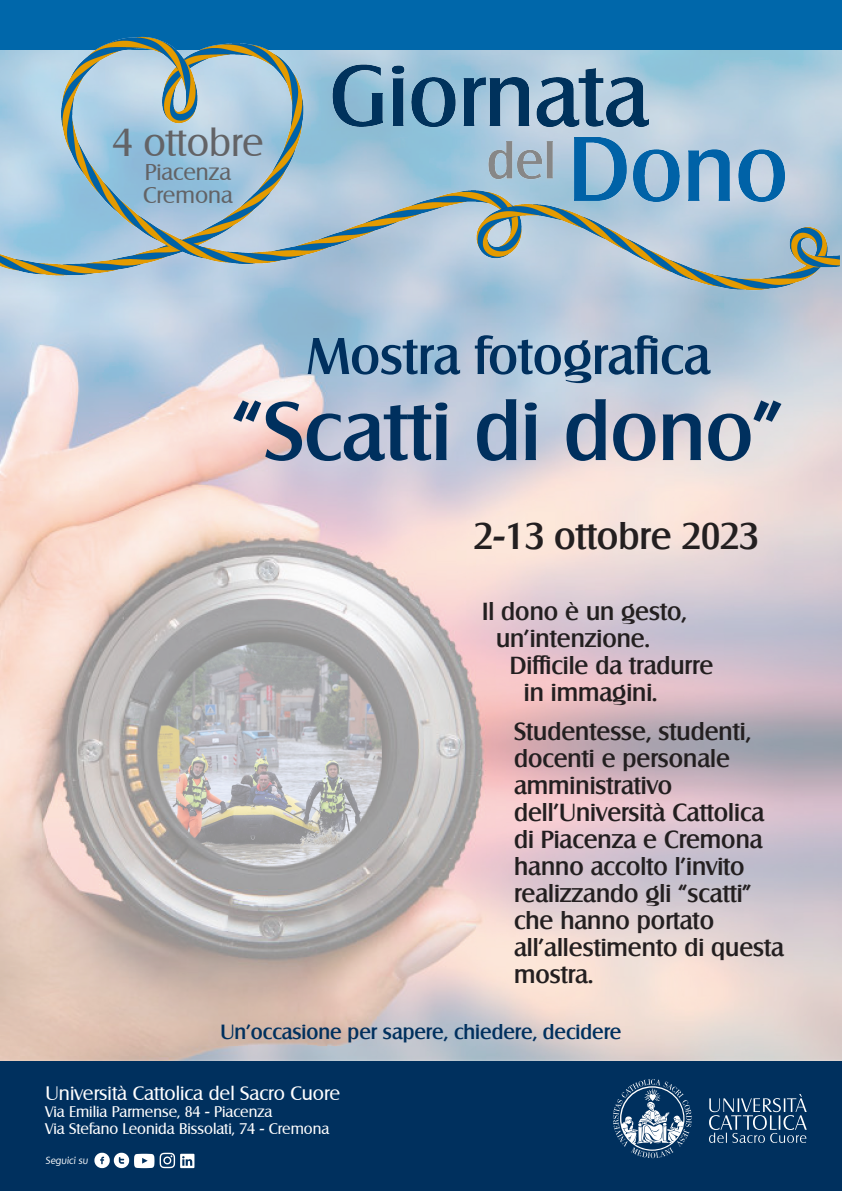
<style>
.page{position:relative;width:842px;height:1191px;background:#fff}
.page>*{position:absolute;margin:0;border:0;box-sizing:border-box;transform-origin:0 0}
.t1{font:500 80px "Salzburg";color:#00305e}
.t2{font:500 50px "Salzburg";color:#00305e}
.t3{font:38px "Salzburg";color:#636366}
.t4{font:500 36px "Salzburg";color:#231f20}
.t5{font:500 24px/27px "Salzburg";color:#231f20}
.t6{font:22.3px "Salzburg";color:#636366}
.t7{font:500 20px "Salzburg";color:#00305e}
.t8{font:19px "Salzburg";color:#fff}
.t9{font:15px "Salzburg";color:#fff}
.t10{font:italic 9.9px "Quebec";color:#fff}
</style>
<div class="page">
<img style="left:0;top:50px;width:842px;height:1011px">
<div style="left:0;top:1061px;width:842px;height:130px;background:#00305e"></div>
<svg style="left:709px;top:1094px;width:98px;height:49px"></svg>
<svg style="left:613px;top:1079px;width:79px;height:79px"></svg>
<div style="left:0;top:0;width:842px;height:50px;background:#0067aa"></div>
<svg style="left:94px;top:1152px;width:60px;height:16px"></svg>
<svg style="left:160px;top:1152px;width:34px;height:16px"></svg>
<img style="left:0;top:36px;width:840px;height:260px">
<p class="t3" style="left:112px;top:120px;width:153px">4 ottobre</p>
<p class="t6" style="left:145px;top:158px;width:88px">Piacenza</p>
<p class="t6" style="left:143px;top:182px;width:91px">Cremona</p>
<p class="t2" style="left:307px;top:326px;width:405px">Mostra fotografica</p>
<p class="t1" style="left:233px;top:383px;width:552px">“Scatti di dono”</p>
<p class="t4" style="left:474px;top:514px;width:286px">2-13 ottobre 2023</p>
<p class="t5" style="left:482px;top:597px;width:206px">Il dono è un gesto,</p>
<p class="t5" style="left:496px;top:624px;width:155px">un’intenzione.</p>
<p class="t5" style="left:510px;top:651px;width:205px">Difficile da tradurre</p>
<p class="t5" style="left:524px;top:678px;width:135px">in immagini.</p>
<p class="t5" style="left:514px;top:717px;width:272px">Studentesse, studenti, docenti e personale amministrativo dell’Università Cattolica di Piacenza e Cremona hanno accolto l’invito realizzando gli “scatti” che hanno portato all’allestimento di questa mostra.</p>
<p class="t7" style="left:220px;top:1019px;width:402px">Un’occasione per sapere, chiedere, decidere</p>
<p class="t8" style="left:46px;top:1081px;width:296px">Università Cattolica del Sacro Cuore</p>
<p class="t9" style="left:46px;top:1102px;width:228px">Via Emilia Parmense, 84 - Piacenza</p>
<p class="t9" style="left:46px;top:1119px;width:285px">Via Stefano Leonida Bissolati, 74 - Cremona</p>
<p class="t10" style="left:46px;top:1153px;width:44px">Seguici su</p>
</div>
